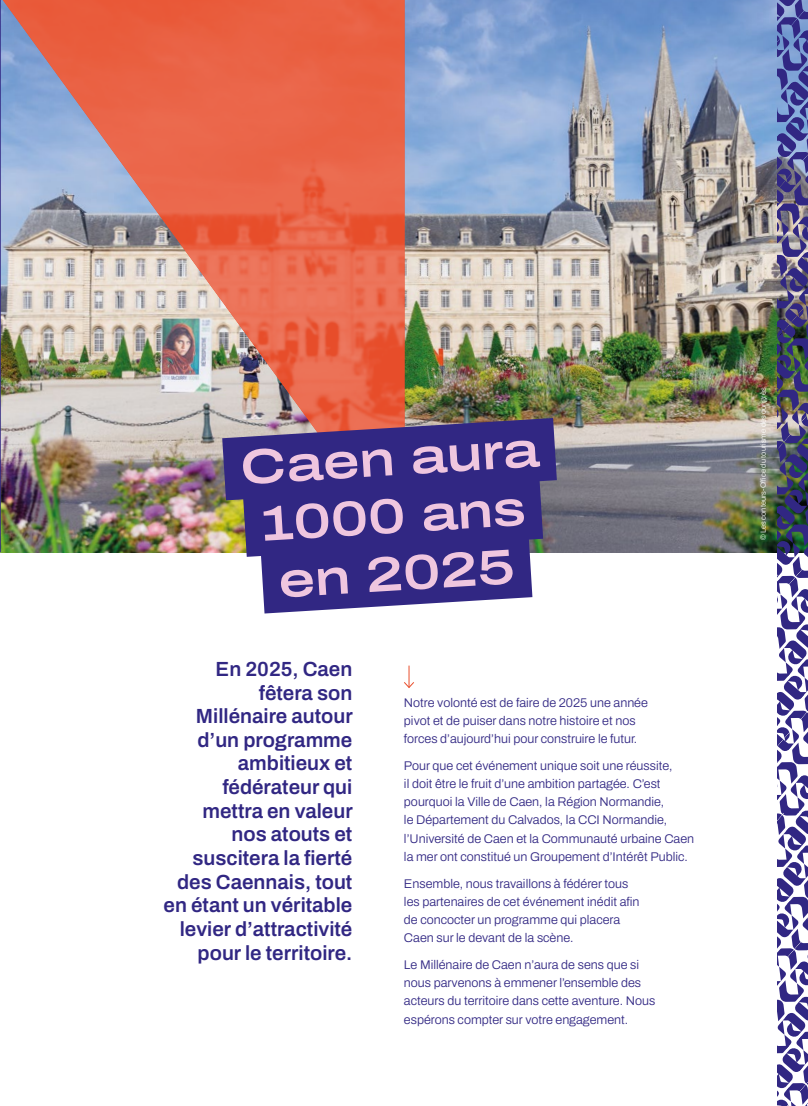
<style>
.page{position:relative;width:808px;height:1106px;background:#fff}
.page>*{position:absolute;margin:0;border:0;box-sizing:border-box;transform-origin:0 0}
.t1{font:600 49.35px/57.6px "Archivo Expanded";color:#efc6df;text-align:center}
.t2{font:600 20.55px/23.7px "Archivo";color:#312783;text-align:right}
.t3{font:300 12.6px/18.1px "Archivo";color:#312783}
.t4{font:300 7.5px "Archivo";color:#fff}
</style>
<div class="page">
<img style="left:1px;top:0;width:776px;height:552px">
<img style="left:777px;top:0;width:31px;height:381px">
<img style="left:777px;top:381px;width:31px;height:431px">
<svg style="left:777px;top:812px;width:31px;height:294px"></svg>
<hr style="left:0;top:0;width:1px;height:552px;background:#312783">
<img style="left:3px;top:0;width:401px;height:552px">
<img style="left:158px;top:383px;width:463px;height:152px">
<svg style="left:179px;top:442px;width:428px;height:111px"></svg>
<svg style="left:197px;top:500px;width:399px;height:114px"></svg>
<svg style="left:404px;top:665px;width:10px;height:23px"></svg>
<h1 class="t1" style="left:238px;top:440px;width:301px;rotate:-4deg">Caen aura<br>1000 ans en 2025</h1>
<h2 class="t2" style="left:164px;top:657px;width:191px">En 2025, Caen fêtera son<br>Millénaire autour d’un programme ambitieux et fédérateur qui mettra en valeur nos atouts et suscitera la fierté des Caennais, tout en étant un véritable levier d’attractivité pour le territoire.</h2>
<p class="t3" style="left:404px;top:693px;width:245px">Notre volonté est de faire de 2025 une année pivot et de puiser dans notre histoire et nos forces d’aujourd’hui pour construire le futur.</p>
<p class="t3" style="left:404px;top:756px;width:292px">Pour que cet événement unique soit une réussite,<br>il doit être le fruit d’une ambition partagée. C’est pourquoi la Ville de Caen, la Région Normandie,<br>le Département du Calvados, la CCI Normandie, l’Université de Caen et la Communauté urbaine Caen la mer ont constitué un Groupement d’Intérêt Public.</p>
<p class="t3" style="left:404px;top:874px;width:237px">Ensemble, nous travaillons à fédérer tous les partenaires de cet événement inédit afin de concocter un programme qui placera Caen sur le devant de la scène.</p>
<p class="t3" style="left:404px;top:955px;width:253px">Le Millénaire de Caen n’aura de sens que si nous parvenons à emmener l’ensemble des acteurs du territoire dans cette aventure. Nous espérons compter sur votre engagement.</p>
<p class="t4" style="left:757px;top:540px;width:154px;rotate:-90deg">© Les conteurs-Office du tourisme des congrès</p>
</div>
